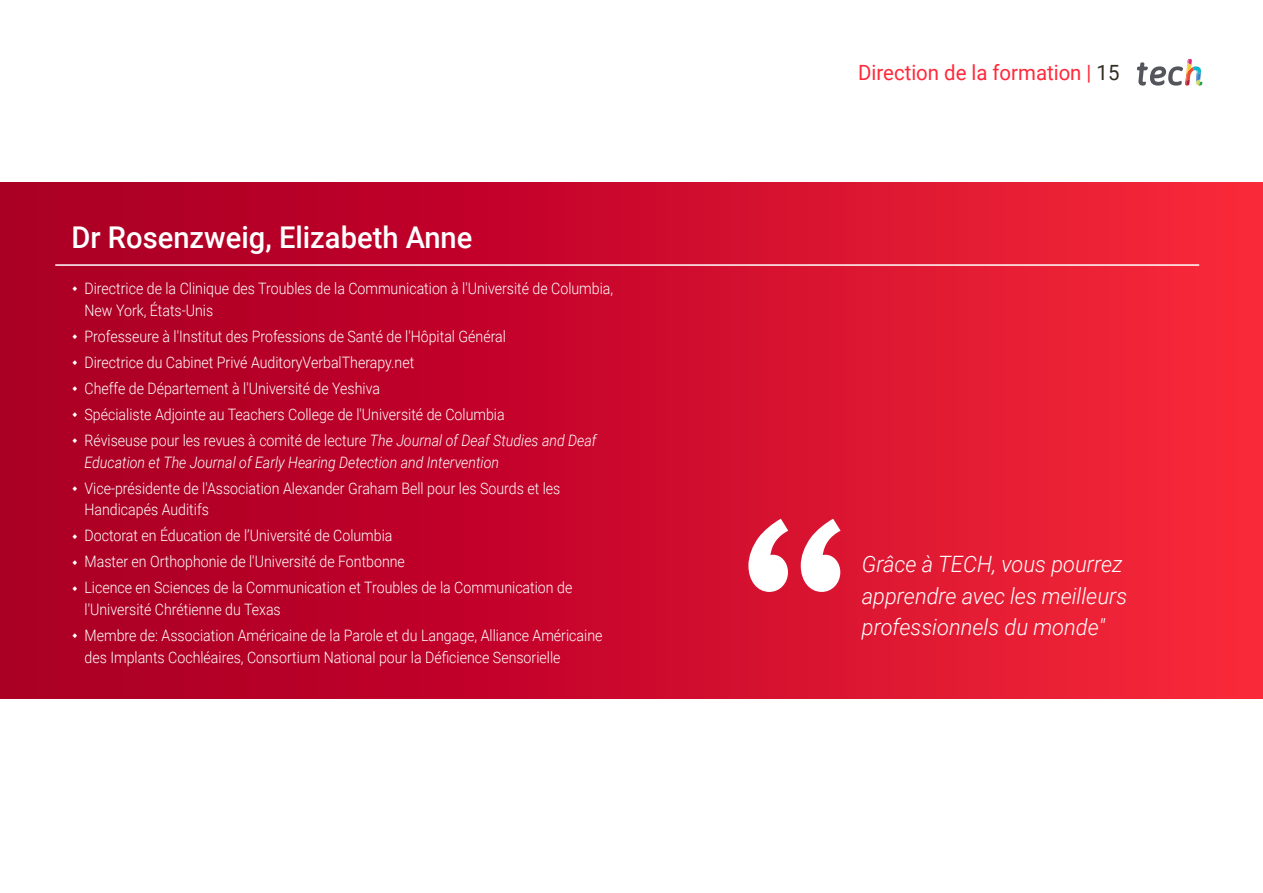
<style>
.page{position:relative;width:1263px;height:893px;background:#fff}
.page>*{position:absolute;margin:0;border:0;box-sizing:border-box;transform-origin:0 0}
.t1{font:500 30px "Roboto";color:#fff}
.t2{font:italic 300 22.5px/31.5px "Roboto";color:#fff}
.t3{font:21px "Roboto";color:#ff293a}
.t4{font:300 15.75px/26px "Roboto";color:#fff;scale:.9 1}
.t5{font:italic 300 15.75px "Roboto";color:#fff;scale:.9 1}
.s1{font-style:italic}
.s2{color:#312e20}
</style>
<div class="page">
<div style="left:0;top:182px;width:1263px;height:516px;background:linear-gradient(to right,#a50022,#f72539)"></div>
<svg style="left:748px;top:519px;width:92px;height:73px"></svg>
<hr style="left:55px;top:264px;width:1144px;height:2px;background:#fff">
<svg style="left:1137px;top:59px;width:65px;height:27px"></svg>
<svg style="left:73px;top:286px;width:4px;height:5px"></svg>
<svg style="left:73px;top:334px;width:4px;height:5px"></svg>
<svg style="left:73px;top:360px;width:4px;height:5px"></svg>
<svg style="left:73px;top:386px;width:4px;height:5px"></svg>
<svg style="left:73px;top:412px;width:4px;height:5px"></svg>
<svg style="left:73px;top:438px;width:4px;height:5px"></svg>
<svg style="left:73px;top:486px;width:4px;height:5px"></svg>
<svg style="left:73px;top:534px;width:4px;height:5px"></svg>
<svg style="left:73px;top:560px;width:4px;height:5px"></svg>
<svg style="left:73px;top:586px;width:4px;height:5px"></svg>
<svg style="left:73px;top:633px;width:4px;height:5px"></svg>
<h1 class="t1" style="left:71px;top:216px;width:402px">Dr Rosenzweig, Elizabeth Anne</h1>
<p class="t4" style="left:85px;top:277px;width:589px;line-height:21.8px">Directrice de la Clinique des Troubles de la Communication à l'Université de Columbia,<br>New York, États-Unis</p>
<p class="t4" style="left:85px;top:323px;width:570px">Professeure à l'Institut des Professions de Santé de l'Hôpital Général<br>Directrice du Cabinet Privé AuditoryVerbalTherapy.net<br>Cheffe de Département à l'Université de Yeshiva<br>Spécialiste Adjointe au Teachers College de l'Université de Columbia<br>Réviseuse pour les revues à comité de lecture <span class="s1">The Journal of Deaf Studies and Deaf</span></p>
<p class="t5" style="left:85px;top:451px;width:462px">Education et The Journal of Early Hearing Detection and Intervention</p>
<p class="t4" style="left:85px;top:476px;width:530px;line-height:21.8px">Vice-présidente de l'Association Alexander Graham Bell pour les Sourds et les<br>Handicapés Auditifs</p>
<p class="t4" style="left:85px;top:522px;width:543px">Doctorat en Éducation de l’Université de Columbia<br>Master en Orthophonie de l'Université de Fontbonne<br>Licence en Sciences de la Communication et Troubles de la Communication de</p>
<p class="t4" style="left:85px;top:596px;width:577px">l'Université Chrétienne du Texas<br>Membre de: Association Américaine de la Parole et du Langage, Alliance Américaine</p>
<p class="t4" style="left:85px;top:644px;width:530px">des Implants Cochléaires, Consortium National pour la Déficience Sensorielle</p>
<h3 class="t3" style="left:858px;top:57px;width:263px">Direction de la formation | <span class="s2">15</span></h3>
<h2 class="t2" style="left:862px;top:548px;width:267px">Grâce à TECH, vous pourrez apprendre avec les meilleurs professionnels du monde"</h2>
</div>
